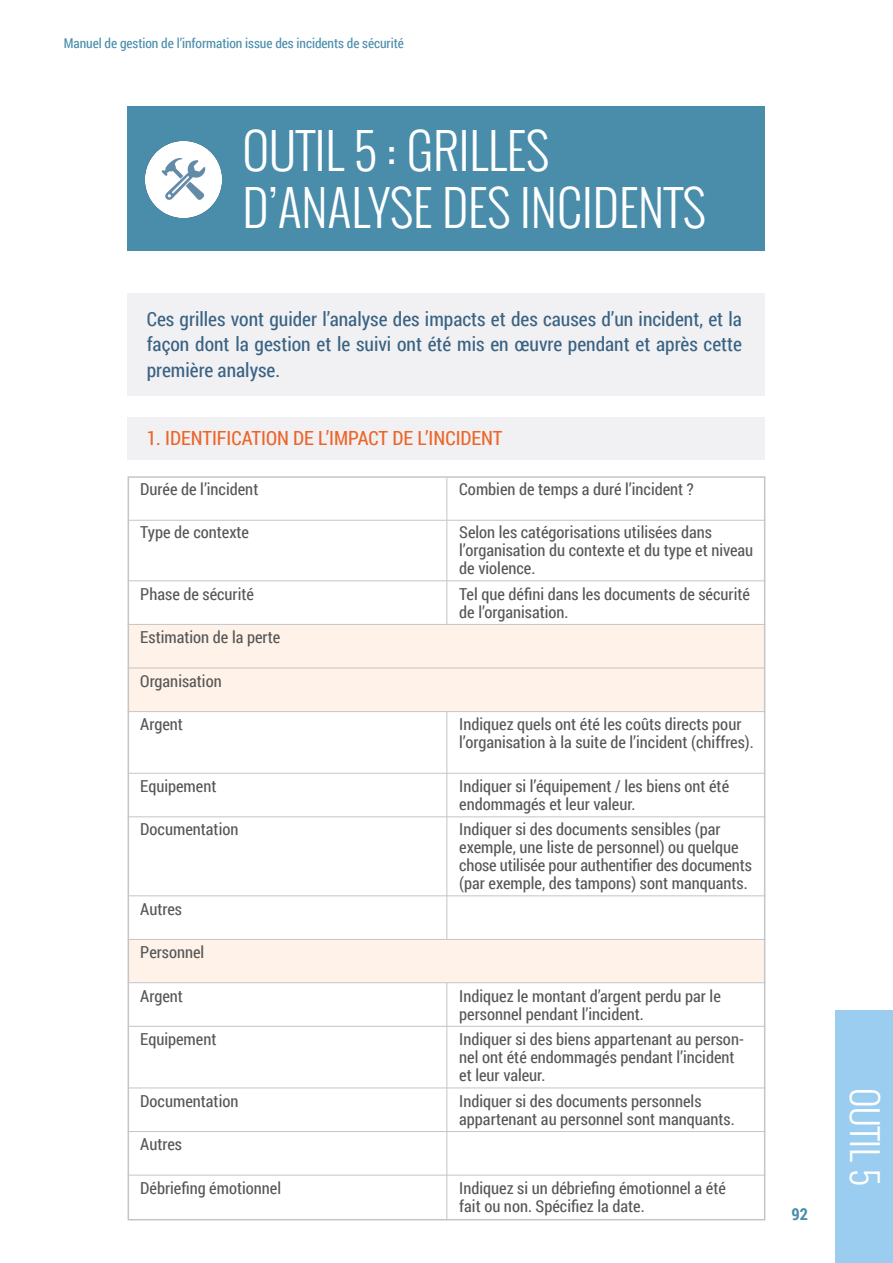
<style>
.page{position:relative;width:893px;height:1263px;background:#fff}
.page>*{position:absolute;margin:0;border:0;box-sizing:border-box;transform-origin:0 0}
.t1{font:300 49.5px/57px "Oswald";color:#fff}
.t2{font:300 36px "Oswald";color:#fff}
.t3{font:19.5px/25.5px "Roboto Condensed";color:#386283;text-align:justify}
.t4{font:19.5px "Roboto Condensed";color:#ec652a}
.t5{font:16.5px/18px "Roboto Condensed";color:#575756}
.t6{font:700 16.5px "Roboto Condensed";color:#498dab}
.t7{font:13.5px "Roboto Condensed";letter-spacing:-.005em;color:#498dab}
</style>
<div class="page">
<div style="left:836px;top:1010px;width:57px;height:252px;background:#9acdf0"></div>
<div style="left:128px;top:106px;width:637px;height:145px;background:#498dab"></div>
<img style="left:146px;top:141px;width:76px;height:77px">
<hr style="left:446px;top:478px;width:1px;height:742px;background:#c5c5c8">
<div style="left:128px;top:417px;width:637px;height:42px;background:#f1f0f2"></div>
<div style="left:129px;top:624px;width:636px;height:88px;background:#fef2e9"></div>
<div style="left:129px;top:939px;width:636px;height:44px;background:#fef2e9"></div>
<hr style="left:128px;top:520px;width:637px;height:1px;background:#c5c5c8">
<hr style="left:128px;top:580px;width:637px;height:1px;background:#c5c5c8">
<hr style="left:128px;top:624px;width:637px;height:1px;background:#c5c5c8">
<hr style="left:128px;top:668px;width:637px;height:1px;background:#c5c5c8">
<hr style="left:128px;top:711px;width:637px;height:1px;background:#c5c5c8">
<hr style="left:128px;top:773px;width:637px;height:1px;background:#c5c5c8">
<hr style="left:128px;top:816px;width:637px;height:1px;background:#c5c5c8">
<hr style="left:128px;top:895px;width:637px;height:1px;background:#c5c5c8">
<hr style="left:128px;top:939px;width:637px;height:1px;background:#c5c5c8">
<hr style="left:128px;top:982px;width:637px;height:1px;background:#c5c5c8">
<hr style="left:128px;top:1026px;width:637px;height:1px;background:#c5c5c8">
<hr style="left:128px;top:1087px;width:637px;height:1px;background:#c5c5c8">
<hr style="left:128px;top:1131px;width:637px;height:1px;background:#c5c5c8">
<hr style="left:128px;top:1175px;width:637px;height:1px;background:#c5c5c8">
<div style="left:128px;top:293px;width:637px;height:102px;background:#f1f0f2"></div>
<p class="t7" style="left:64px;top:34px;width:342px">Manuel de gestion de l’information issue des incidents de sécurité</p>
<h1 class="t1" style="left:242px;top:121px;width:465px">OUTIL 5 : GRILLES<br>D’ANALYSE DES INCIDENTS</h1>
<p class="t3" style="left:147px;top:305px;width:597px">Ces grilles vont guider l’analyse des impacts et des causes d’un incident, et la façon dont la gestion et le suivi ont été mis en œuvre pendant et après cette première analyse.</p>
<p class="t4" style="left:147px;top:424px;width:357px">1. IDENTIFICATION DE L’IMPACT DE L’INCIDENT</p>
<p class="t5" style="left:140px;top:479px;width:120px">Durée de l’incident</p>
<p class="t5" style="left:140px;top:523px;width:110px">Type de contexte</p>
<p class="t5" style="left:459px;top:479px;width:236px">Combien de temps a duré l’incident ?</p>
<p class="t5" style="left:459px;top:523px;width:296px">Selon les catégorisations utilisées dans l’organisation du contexte et du type et niveau de violence.</p>
<p class="t5" style="left:459px;top:584px;width:292px">Tel que défini dans les documents de sécurité de l’organisation.</p>
<p class="t5" style="left:140px;top:584px;width:115px">Phase de sécurité</p>
<p class="t5" style="left:140px;top:628px;width:142px">Estimation de la perte</p>
<p class="t5" style="left:140px;top:671px;width:83px">Organisation</p>
<p class="t5" style="left:140px;top:715px;width:44px">Argent</p>
<p class="t5" style="left:459px;top:715px;width:296px">Indiquez quels ont été les coûts directs pour l’organisation à la suite de l’incident (chiffres).</p>
<p class="t5" style="left:459px;top:776px;width:271px">Indiquer si l’équipement / les biens ont été endommagés et leur valeur.</p>
<p class="t5" style="left:459px;top:820px;width:294px">Indiquer si des documents sensibles (par exemple, une liste de personnel) ou quelque chose utilisée pour authentifier des documents (par exemple, des tampons) sont manquants.</p>
<p class="t5" style="left:140px;top:776px;width:78px">Equipement</p>
<p class="t5" style="left:140px;top:820px;width:100px">Documentation</p>
<p class="t5" style="left:140px;top:899px;width:43px">Autres</p>
<p class="t5" style="left:140px;top:943px;width:66px">Personnel</p>
<p class="t5" style="left:140px;top:986px;width:44px">Argent</p>
<p class="t5" style="left:140px;top:1030px;width:78px">Equipement</p>
<p class="t5" style="left:140px;top:1091px;width:100px">Documentation</p>
<p class="t5" style="left:140px;top:1135px;width:43px">Autres</p>
<p class="t5" style="left:140px;top:1178px;width:142px">Débriefing émotionnel</p>
<p class="t5" style="left:459px;top:986px;width:263px">Indiquez le montant d’argent perdu par le personnel pendant l’incident.</p>
<p class="t5" style="left:459px;top:1030px;width:286px">Indiquer si des biens appartenant au person&shy;nel ont été endommagés pendant l’incident et leur valeur.</p>
<p class="t5" style="left:459px;top:1091px;width:277px">Indiquer si des documents personnels appartenant au personnel sont manquants.</p>
<p class="t5" style="left:459px;top:1178px;width:268px">Indiquez si un débriefing émotionnel a été fait ou non. Spécifiez la date.</p>
<p class="t6" style="left:792px;top:1203px;width:18px">92</p>
<h2 class="t2" style="left:891px;top:1087px;width:99px;rotate:90deg">OUTIL 5</h2>
</div>
